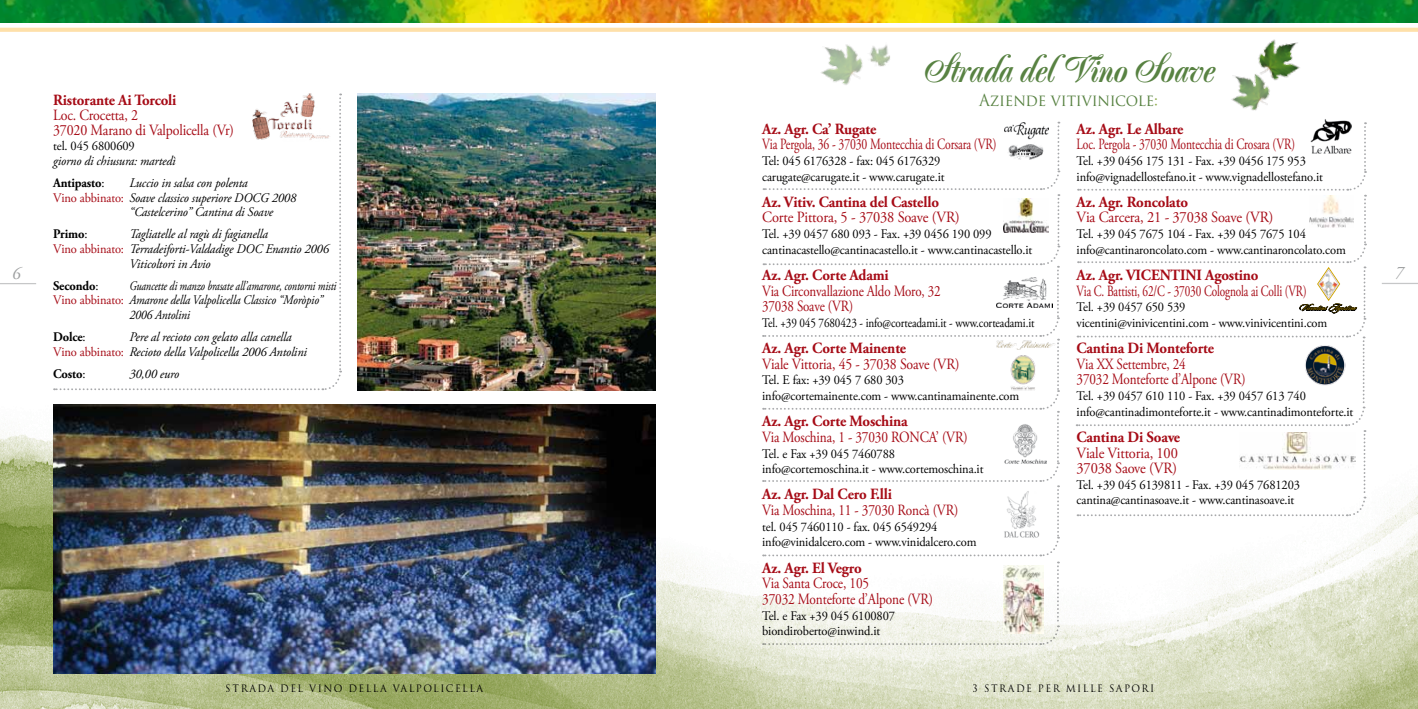
<style>
.page{position:relative;width:1418px;height:709px;background:#fff}
.page>*{position:absolute;margin:0;border:0;box-sizing:border-box;transform-origin:0 0}
.t1{font:500 35px "Poppl Exquisit";color:#588242}
.t2{font:italic 17.5px "Adobe Garamond Pro";color:#9c9e9f;scale:.95 1}
.t3{font:16.25px "Trajan Pro";letter-spacing:-.01em;color:#588242;scale:.95 1}
.t4{font:700 15.62px "Adobe Garamond Pro";letter-spacing:-.01em;color:#a60b16;scale:.95 1}
.t5{font:15.62px/15.6px "Adobe Garamond Pro";letter-spacing:-.01em;color:#a60b16;scale:.85 1}
.t6{font:15.62px/15.6px "Adobe Garamond Pro";letter-spacing:-.01em;color:#a60b16;scale:.92 1}
.t7{font:15.62px/15.6px "Adobe Garamond Pro";letter-spacing:-.01em;color:#a60b16;scale:.83 1}
.t8{font:15.62px "Adobe Garamond Pro";letter-spacing:-.01em;color:#a60b16;scale:.72 1}
.t9{font:15.62px/15.6px "Adobe Garamond Pro";letter-spacing:-.01em;color:#a60b16;scale:.84 1}
.t10{font:15.62px/15px "Adobe Garamond Pro";letter-spacing:-.01em;color:#a60b16;scale:.89 1}
.t11{font:15.62px "Adobe Garamond Pro";letter-spacing:-.01em;color:#a60b16;scale:.75 1}
.t12{font:15.62px "Adobe Garamond Pro";letter-spacing:-.01em;color:#a60b16;scale:.74 1}
.t13{font:15.62px "Adobe Garamond Pro";letter-spacing:-.01em;color:#a60b16;scale:.88 1}
.t14{font:13.12px/15.6px "Adobe Garamond Pro";letter-spacing:-.01em;color:#000;scale:.95 1}
.t15{font:italic 13.12px/21.9px "Adobe Garamond Pro";letter-spacing:-.01em;color:#000;scale:.95 1}
.t16{font:italic 13.12px "Adobe Garamond Pro";letter-spacing:-.01em;color:#000;scale:.89 1}
.t17{font:13.12px "Adobe Garamond Pro";letter-spacing:-.01em;color:#000;scale:.85 1}
.t18{font:italic 13.12px "Adobe Garamond Pro";letter-spacing:-.01em;color:#000;scale:.79 1}
.t19{font:700 13.12px "Adobe Garamond Pro";letter-spacing:-.01em;color:#000;scale:.95 1}
.t20{font:10px "Trajan Pro";letter-spacing:.155em;color:#000;scale:.95 1}
.t21{font:9.5px "Sloop Script One";letter-spacing:.04em;color:#d0a500}
.s1{color:#8ba946}
.s2{font-weight:700;font-style:normal}
.s3{font-style:normal}
.s4{font-style:normal;color:#a60b16}
.s5{font-weight:400}
</style>
<div class="page">
<img style="left:0;top:390px;width:1417px;height:319px">
<img style="left:0;top:0;width:1417px;height:22px">
<hr style="left:0;top:283px;width:36px;height:1px;background:#c6c7c8">
<svg style="left:0;top:28px;width:1417px;height:4px;background:#fee1ac"></svg>
<hr style="left:1381px;top:283px;width:36px;height:1px;background:#c6c7c8">
<svg style="left:54px;top:93px;width:288px;height:298px"></svg>
<img style="left:1231px;top:75px;width:39px;height:36px">
<img style="left:1252px;top:39px;width:48px;height:46px">
<img style="left:821px;top:44px;width:42px;height:41px">
<img style="left:869px;top:45px;width:21px;height:22px">
<img style="left:252px;top:94px;width:79px;height:47px">
<svg style="left:763px;top:122px;width:297px;height:524px"></svg>
<img style="left:1004px;top:122px;width:44px;height:37px">
<img style="left:996px;top:277px;width:56px;height:30px">
<img style="left:1003px;top:198px;width:45px;height:34px">
<svg style="left:1076px;top:122px;width:290px;height:395px"></svg>
<img style="left:1304px;top:344px;width:41px;height:41px">
<img style="left:1239px;top:432px;width:116px;height:37px">
<img style="left:1003px;top:565px;width:40px;height:69px">
<img style="left:995px;top:339px;width:60px;height:52px">
<div style="left:992px;top:488px;width:57px;height:57px;background:#fff;border-radius:50%"></div>
<img style="left:1002px;top:490px;width:38px;height:49px">
<img style="left:1004px;top:422px;width:42px;height:42px">
<img style="left:53px;top:404px;width:603px;height:270px">
<img style="left:1309px;top:119px;width:42px;height:37px">
<img style="left:358px;top:94px;width:298px;height:296px">
<h1 class="t1" style="left:921px;top:49px;width:292px">Strada del Vino Soave</h1>
<p class="t3" style="left:979px;top:90px;width:190px">Aziende vitivinicole<span class="s1">:</span></p>
<p class="t4" style="left:53px;top:91px;width:131px">Ristorante Ai Torcoli</p>
<p class="t10" style="left:53px;top:108px;width:205px">Loc. Crocetta, 2<br>37020 Marano di Valpolicella (Vr)</p>
<p class="t14" style="left:53px;top:138px;width:87px">tel. 045 6800609</p>
<p class="t15" style="left:53px;top:150px;width:130px">giorno di chiusura: martedì<br><span class="s2">Antipasto</span><span class="s3">:</span></p>
<p class="t4" style="left:1076px;top:120px;width:114px">Az. Agr. Le Albare</p>
<p class="t12" style="left:1076px;top:135px;width:297px">Loc. Pergola - 37030 Montecchia di Crosara (VR)</p>
<p class="t14" style="left:1076px;top:153px;width:261px">Tel. +39 0456 175 131 - Fax. +39 0456 175 953 info@vignadellostefano.it - www.vignadellostefano.it</p>
<p class="t4" style="left:1076px;top:193px;width:119px">Az. Agr. Roncolato</p>
<p class="t6" style="left:1076px;top:210px;width:215px">Via Carcera, 21 - 37038 Soave (VR)</p>
<p class="t14" style="left:1076px;top:226px;width:285px">Tel. +39 045 7675 104 - Fax. +39 045 7675 104 info@cantinaroncolato.com - www.cantinaroncolato.com</p>
<p class="t4" style="left:1076px;top:266px;width:193px">Az. Agr. VICENTINI Agostino</p>
<p class="t8" style="left:1076px;top:281px;width:321px">Via C. Battisti, 62/C - 37030 Colognola ai Colli (VR)</p>
<p class="t14" style="left:1076px;top:300px;width:265px">Tel. +39 0457 650 539<br>vicentini@vinivicentini.com - www.vinivicentini.com</p>
<p class="t4" style="left:1076px;top:339px;width:146px">Cantina Di Monteforte</p>
<p class="t9" style="left:1076px;top:356px;width:203px">Via XX Settembre, 24<br>37032 Monteforte d’Alpone (VR)</p>
<p class="t14" style="left:1076px;top:388px;width:293px">Tel. +39 0457 610 110 - Fax. +39 0457 613 740 info@cantinadimonteforte.it - www.cantinadimonteforte.it</p>
<p class="t4" style="left:1076px;top:428px;width:110px">Cantina Di Soave</p>
<p class="t6" style="left:1076px;top:445px;width:112px">Viale Vittoria, 100<br>37038 Saove (VR)</p>
<p class="t14" style="left:1076px;top:477px;width:237px">Tel. +39 045 6139811 - Fax. +39 045 7681203 cantina@cantinasoave.it - www.cantinasoave.it</p>
<p class="t4" style="left:762px;top:120px;width:122px">Az. Agr. Ca’ Rugate</p>
<p class="t11" style="left:762px;top:135px;width:314px">Via Pergola, 36 - 37030 Montecchia di Corsara (VR)</p>
<p class="t14" style="left:762px;top:153px;width:193px">Tel: 045 6176328 - fax: 045 6176329 carugate@carugate.it - www.carugate.it</p>
<p class="t4" style="left:762px;top:193px;width:188px">Az. Vitiv. Cantina del Castello</p>
<p class="t6" style="left:762px;top:210px;width:216px">Corte Pittora, 5 - 37038 Soave (VR)</p>
<p class="t14" style="left:762px;top:226px;width:286px">Tel. +39 0457 680 093 - Fax. +39 0456 190 099 cantinacastello@cantinacastello.it - www.cantinacastello.it</p>
<p class="t4" style="left:762px;top:266px;width:135px">Az. Agr. Corte Adami</p>
<p class="t7" style="left:762px;top:283px;width:216px">Via Circonvallazione Aldo Moro, 32<br>37038 Soave (VR)</p>
<p class="t17" style="left:762px;top:315px;width:322px">Tel. +39 045 7680423 - info@corteadami.it - www.corteadami.it</p>
<p class="t4" style="left:762px;top:339px;width:153px">Az. Agr. Corte Mainente</p>
<p class="t13" style="left:762px;top:354px;width:226px">Viale Vittoria, 45 - 37038 Soave (VR)</p>
<p class="t14" style="left:762px;top:373px;width:272px">Tel. E fax: +39 045 7 680 303 info@cortemainente.com - www.cantinamainente.com</p>
<p class="t4" style="left:762px;top:412px;width:155px">Az. Agr. Corte Moschina</p>
<p class="t5" style="left:762px;top:430px;width:243px">Via Moschina, 1 - 37030 RONCA’ (VR)</p>
<p class="t14" style="left:762px;top:446px;width:234px">Tel. e Fax +39 045 7460788 info@cortemoschina.it - www.cortemoschina.it</p>
<p class="t4" style="left:762px;top:485px;width:138px">Az. Agr. Dal Cero F.lli</p>
<p class="t5" style="left:762px;top:503px;width:232px">Via Moschina, 11 - 37030 Roncà (VR)</p>
<p class="t14" style="left:762px;top:519px;width:227px">tel. 045 7460110 - fax. 045 6549294 info@vinidalcero.com - www.vinidalcero.com</p>
<p class="t4" style="left:762px;top:558px;width:106px">Az. Agr. El Vegro</p>
<p class="t5" style="left:762px;top:576px;width:203px">Via Santa Croce, 105<br>37032 Monteforte d’Alpone (VR)</p>
<p class="t14" style="left:762px;top:608px;width:141px">Tel. e Fax +39 045 6100807 biondiroberto@inwind.it</p>
<p class="t15" style="left:129px;top:172px;width:126px">Luccio in salsa con polenta</p>
<p class="t15" style="left:53px;top:187px;width:257px"><span class="s4">Vino abbinato:</span> Soave classico superiore DOCG 2008</p>
<p class="t15" style="left:129px;top:202px;width:153px">“Castelcerino” Cantina di Soave</p>
<p class="t19" style="left:53px;top:226px;width:38px">Primo<span class="s5">:</span></p>
<p class="t15" style="left:129px;top:223px;width:147px">Tagliatelle al ragù di fagianella</p>
<p class="t15" style="left:53px;top:238px;width:292px"><span class="s4">Vino abbinato:</span> Terradeiforti-Valdadige DOC Enantio 2006</p>
<p class="t15" style="left:129px;top:253px;width:87px">Viticoltori in Avio</p>
<p class="t19" style="left:53px;top:278px;width:49px">Secondo<span class="s5">:</span></p>
<p class="t18" style="left:129px;top:277px;width:264px">Guancette di manzo brasate all’amarone, contorni misti</p>
<p class="t16" style="left:53px;top:292px;width:304px"><span class="s4">Vino abbinato:</span> Amarone della Valpolicella Classico “Moròpio”</p>
<p class="t16" style="left:129px;top:307px;width:70px">2006 Antolini</p>
<p class="t19" style="left:53px;top:329px;width:36px">Dolce<span class="s5">:</span></p>
<h2 class="t2" style="left:12px;top:263px;width:10px">6</h2>
<h2 class="t2" style="left:1394px;top:262px;width:10px">7</h2>
<p class="t21" style="left:1299px;top:302px;width:58px">Vicentini Agostino</p>
<p class="t15" style="left:53px;top:330px;width:268px;line-height:14.8px;text-indent:76px">Pere al recioto con gelato alla canella<br><span class="s4">Vino abbinato:</span> Recioto della Valpolicella 2006 Antolini</p>
<p class="t19" style="left:53px;top:366px;width:36px">Costo<span class="s5">:</span></p>
<p class="t15" style="left:129px;top:363px;width:54px">30,00 euro</p>
<p class="t20" style="left:226px;top:681px;width:272px">STRADA DEL VINO DELLA VALPOLICELLA</p>
<p class="t20" style="left:972px;top:681px;width:192px">3 STRADE PER MILLE SAPORI</p>
</div>
